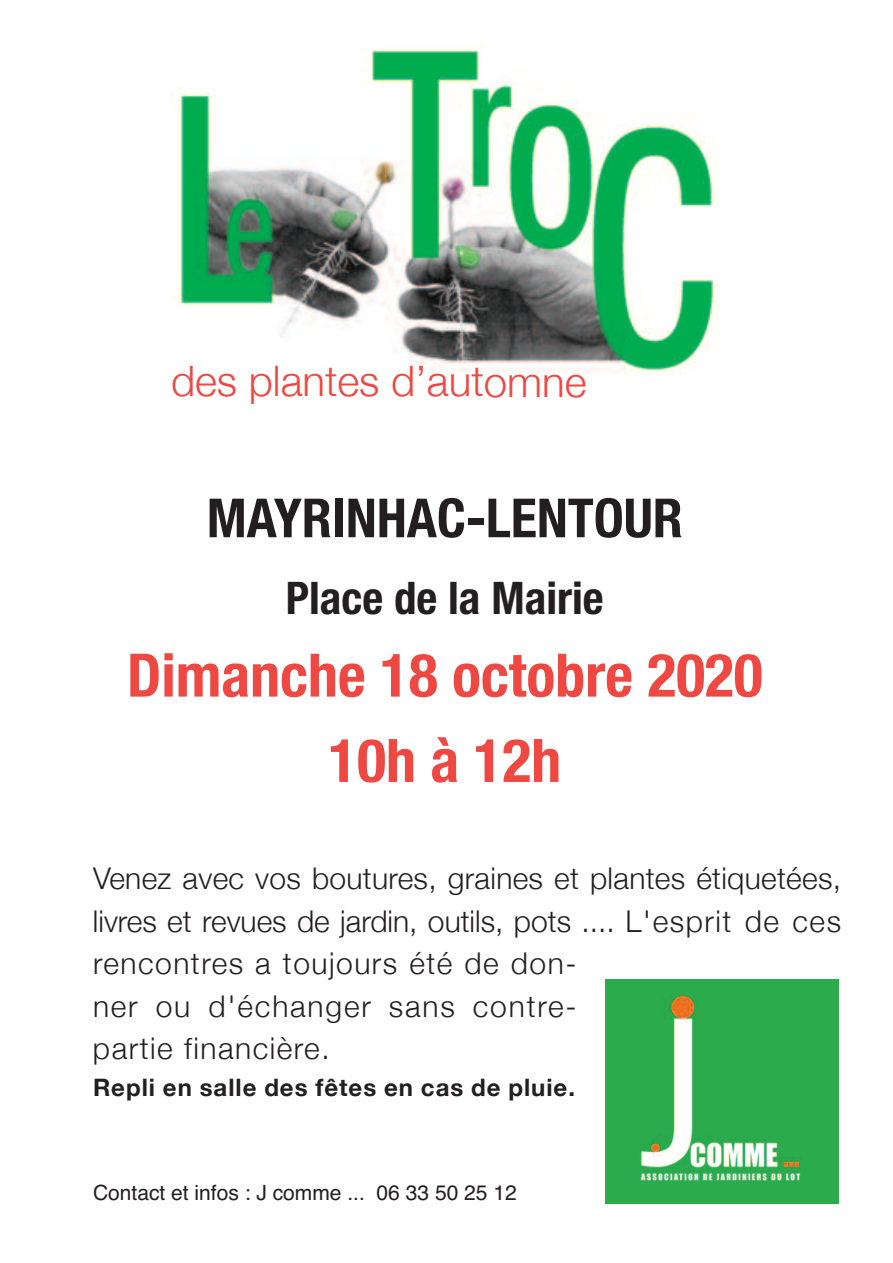
<style>
.page{position:relative;width:893px;height:1263px;background:#fff}
.page>*{position:absolute;margin:0;border:0;box-sizing:border-box;transform-origin:0 0}
.t1{font:700 condensed 60px/85.3px "Helvetica Neue";color:#ef4742;text-align:center}
.t2{font:700 condensed 54px "Helvetica Neue";color:#231f20}
.t3{font:700 condensed 45px "Helvetica Neue";color:#231f20}
.t4{font:300 42px "Helvetica Neue";color:#ef4742}
.t5{font:300 30px/42.6px "Helvetica Neue";letter-spacing:.01em;color:#231f20}
.t6{font:700 24px "Helvetica Neue";letter-spacing:.04em;color:#231f20}
.t7{font:21px "Helvetica";color:#231f20}
</style>
<div class="page">
<img style="left:171px;top:45px;width:547px;height:329px">
<img style="left:605px;top:979px;width:233px;height:224px">
<h3 class="t4" style="left:171px;top:356px;width:417px">des plantes d’automne</h3>
<h2 class="t2" style="left:207px;top:473px;width:478px">MAYRINHAC-LENTOUR</h2>
<h3 class="t3" style="left:286px;top:561px;width:320px">Place de la Mairie</h3>
<h1 class="t1" style="left:127px;top:628px;width:637px">Dimanche 18 octobre 2020<br>10h à 12h</h1>
<p class="t5" style="left:93px;top:856px;width:750px">Venez avec vos boutures, graines et plantes étiquetées, livres et revues de jardin, outils, pots .... L'esprit de ces rencontres a toujours été de don-<br>ner ou d'échanger sans contre-<br>partie financière.</p>
<p class="t6" style="left:93px;top:1073px;width:484px">Repli en salle des fêtes en cas de pluie.</p>
<p class="t7" style="left:93px;top:1180px;width:425px">Contact et infos : J comme ... 06 33 50 25 12</p>
</div>
